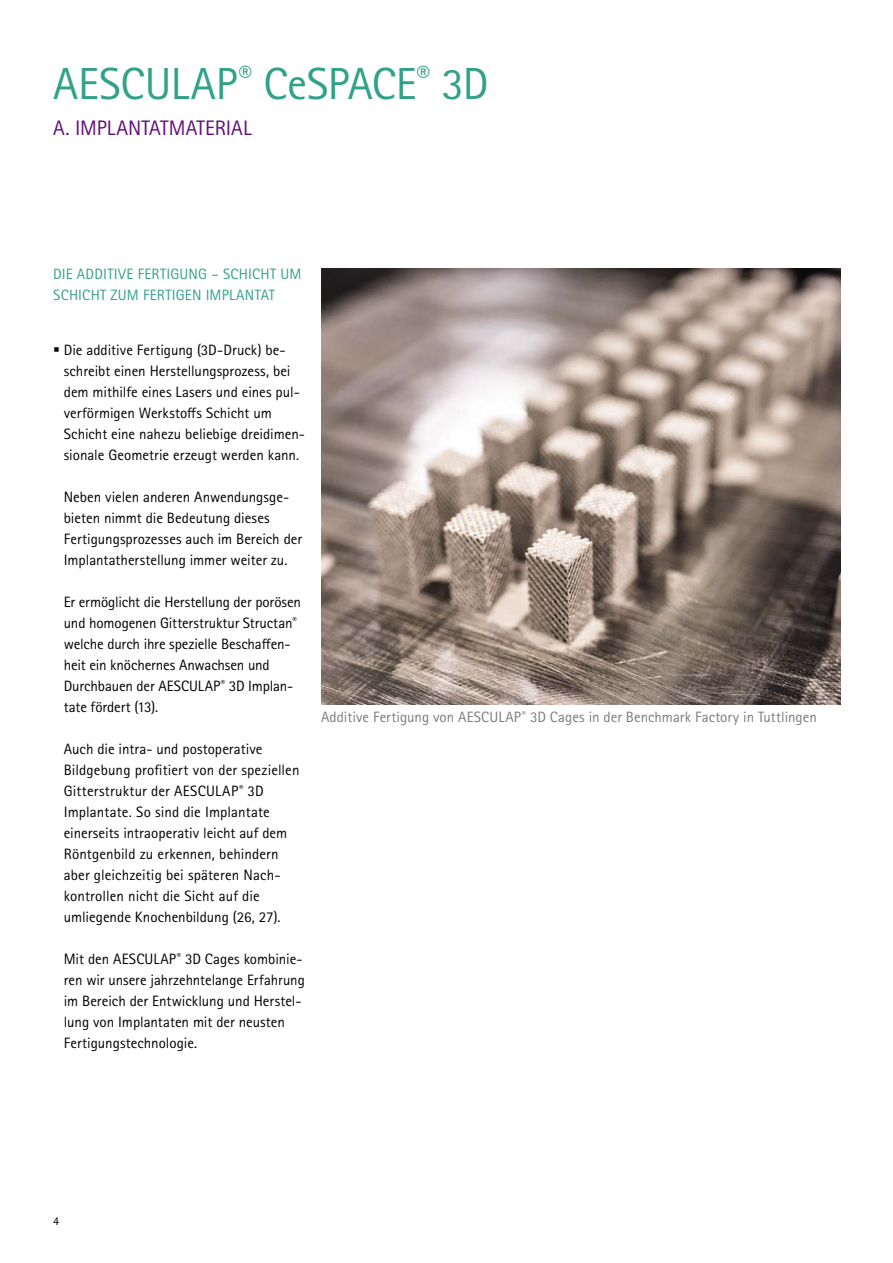
<style>
.page{position:relative;width:893px;height:1263px;background:#fff}
.page>*{position:absolute;margin:0;border:0;box-sizing:border-box;transform-origin:0 0}
.t1{font:45px "Rotis Sans Serif Pro";letter-spacing:-.005em;color:#32a189}
.t2{font:21px "Rotis Sans Serif Pro";color:#600e78}
.t3{font:15px/21px "Rotis Sans Serif Pro";color:#000}
.t4{font:15px "Rotis Sans Serif Pro";color:#7c7c7c}
.t5{font:15px/21px "Rotis Sans Serif Pro";letter-spacing:.015em;color:#32a189}
.t6{font:12px "Rotis Sans Serif Pro";color:#000}
</style>
<div class="page">
<img style="left:321px;top:269px;width:520px;height:436px">
<h1 class="t1" style="left:53px;top:57px;width:437px">AESCULAP<sup>®</sup> CeSPACE<sup>®</sup> 3D</h1>
<h2 class="t2" style="left:53px;top:116px;width:200px">A. IMPLANTATMATERIAL</h2>
<p class="t5" style="left:53px;top:264px;width:250px">DIE ADDITIVE FERTIGUNG – SCHICHT UM<br>SCHICHT ZUM FERTIGEN IMPLANTAT</p>
<p class="t3" style="left:64px;top:340px;width:243px;text-indent:-11px">▪ Die additive Fertigung (3D-Druck) be&shy;schreibt einen Herstellungsprozess, bei dem mithilfe eines Lasers und eines pul&shy;verförmigen Werkstoffs Schicht um Schicht eine nahezu beliebige dreidimen&shy;sionale Geometrie erzeugt werden kann.</p>
<p class="t3" style="left:64px;top:487px;width:240px">Neben vielen anderen Anwendungsge&shy;bieten nimmt die Bedeutung dieses Fertigungsprozesses auch im Bereich der Implantatherstellung immer weiter zu.</p>
<p class="t3" style="left:64px;top:592px;width:239px">Er ermöglicht die Herstellung der porösen und homogenen Gitterstruktur Structan<sup>® </sup>welche durch ihre spezielle Beschaffen&shy;heit ein knöchernes Anwachsen und Durchbauen der AESCULAP<sup>®</sup> 3D Implan&shy;tate fördert (13).</p>
<p class="t3" style="left:64px;top:739px;width:237px">Auch die intra- und postoperative Bildgebung profitiert von der speziellen Gitterstruktur der AESCULAP<sup>®</sup> 3D Implantate. So sind die Implantate einerseits intraoperativ leicht auf dem Röntgenbild zu erkennen, behindern aber gleichzeitig bei späteren Nach&shy;kontrollen nicht die Sicht auf die umliegende Knochenbildung (26, 27).</p>
<p class="t3" style="left:64px;top:949px;width:243px">Mit den AESCULAP<sup>®</sup> 3D Cages kombinie&shy;ren wir unsere jahrzehntelange Erfahrung im Bereich der Entwicklung und Herstel&shy;lung von Implantaten mit der neusten Fertigungstechnologie.</p>
<p class="t4" style="left:321px;top:708px;width:497px">Additive Fertigung von AESCULAP<sup>®</sup> 3D Cages in der Benchmark Factory in Tuttlingen</p>
<p class="t6" style="left:53px;top:1213px;width:7px">4</p>
</div>
